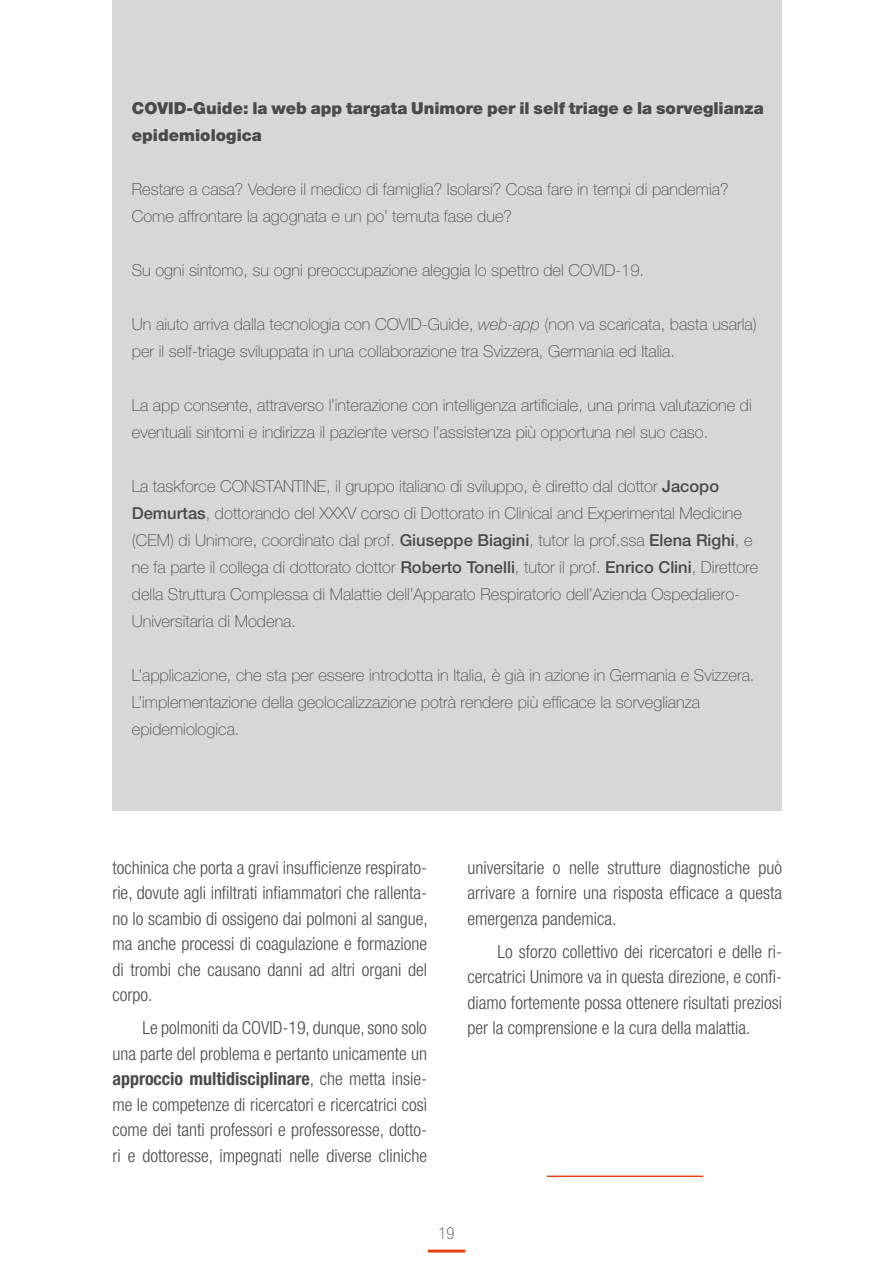
<style>
.page{position:relative;width:893px;height:1263px;background:#fff}
.page>*{position:absolute;margin:0;border:0;box-sizing:border-box;transform-origin:0 0}
.t1{font:300 condensed 18px/25.5px "Helvetica Neue LT Std";color:#4a4a49;text-align:justify}
.t2{font:100 16.5px/27px "Helvetica Neue LT Std";color:#4a4a49}
.t3{font:900 16.5px/27px "Helvetica Neue LT Std";color:#4a4a49}
.t4{font:100 condensed 16.5px "Helvetica Neue LT Std";color:#4a4a49}
.s1{font-style:italic}
.s2{font-weight:500}
.s3{font-weight:700}
</style>
<div class="page">
<hr style="left:428px;top:1249px;width:37px;height:3px;background:#e74011">
<hr style="left:547px;top:1175px;width:156px;height:2px;background:#e74011">
<div style="left:112px;top:0;width:670px;height:810px;background:#d7d7d7"></div>
<p class="t3" style="left:132px;top:94px;width:633px">COVID-Guide: la web app targata Unimore per il self triage e la sorveglianza epidemiologica</p>
<p class="t2" style="left:132px;top:175px;width:598px">Restare a casa? Vedere il medico di famiglia? Isolarsi? Cosa fare in tempi di pandemia?<br>Come affrontare la agognata e un po’ temuta fase due?</p>
<p class="t2" style="left:132px;top:256px;width:514px">Su ogni sintomo, su ogni preoccupazione aleggia lo spettro del COVID-19.</p>
<p class="t2" style="left:132px;top:310px;width:626px">Un aiuto arriva dalla tecnologia con COVID-Guide, <span class="s1">web-app</span> (non va scaricata, basta usarla) per il self-triage sviluppata in una collaborazione tra Svizzera, Germania ed Italia.</p>
<p class="t2" style="left:132px;top:391px;width:621px">La app consente, attraverso l’interazione con intelligenza artificiale, una prima valutazione di eventuali sintomi e indirizza il paziente verso l’assistenza più opportuna nel suo caso.</p>
<p class="t2" style="left:132px;top:472px;width:628px">La taskforce CONSTANTINE, il gruppo italiano di sviluppo, è diretto dal dottor <span class="s2">Jacopo Demurtas</span>, dottorando del XXXV corso di Dottorato in Clinical and Experimental Medicine (CEM) di Unimore, coordinato dal prof. <span class="s2">Giuseppe Biagini</span>, tutor la prof.ssa <span class="s2">Elena Righi</span>, e ne fa parte il collega di dottorato dottor <span class="s2">Roberto Tonelli</span>, tutor il prof. <span class="s2">Enrico Clini</span>, Direttore della Struttura Complessa di Malattie dell’Apparato Respiratorio dell’Azienda Ospedaliero-Universitaria di Modena.</p>
<p class="t2" style="left:132px;top:661px;width:624px">L’applicazione, che sta per essere introdotta in Italia, è già in azione in Germania e Svizzera.<br>L’implementazione della geolocalizzazione potrà rendere più efficace la sorveglianza epidemiologica.</p>
<p class="t1" style="left:112px;top:855px;width:317px">tochinica che porta a gravi insufficienze respirato&shy;rie, dovute agli infiltrati infiammatori che rallenta&shy;no lo scambio di ossigeno dai polmoni al sangue, ma anche processi di coagulazione e formazione di trombi che causano danni ad altri organi del corpo.</p>
<p class="t1" style="left:112px;top:1015px;width:316px;text-indent:30px">Le polmoniti da COVID-19, dunque, sono solo una parte del problema e pertanto unicamente un <span class="s3">approccio multidisciplinare</span>, che metta insie&shy;me le competenze di ricercatori e ricercatrici così come dei tanti professori e professoresse, dotto&shy;ri e dottoresse, impegnati nelle diverse cliniche</p>
<p class="t1" style="left:467px;top:855px;width:316px">universitarie o nelle strutture diagnostiche può arrivare a fornire una risposta efficace a questa emergenza pandemica.</p>
<p class="t1" style="left:467px;top:939px;width:316px;text-indent:30px">Lo sforzo collettivo dei ricercatori e delle ri&shy;cercatrici Unimore va in questa direzione, e confi&shy;diamo fortemente possa ottenere risultati preziosi per la comprensione e la cura della malattia.</p>
<p class="t4" style="left:439px;top:1224px;width:17px">19</p>
</div>
